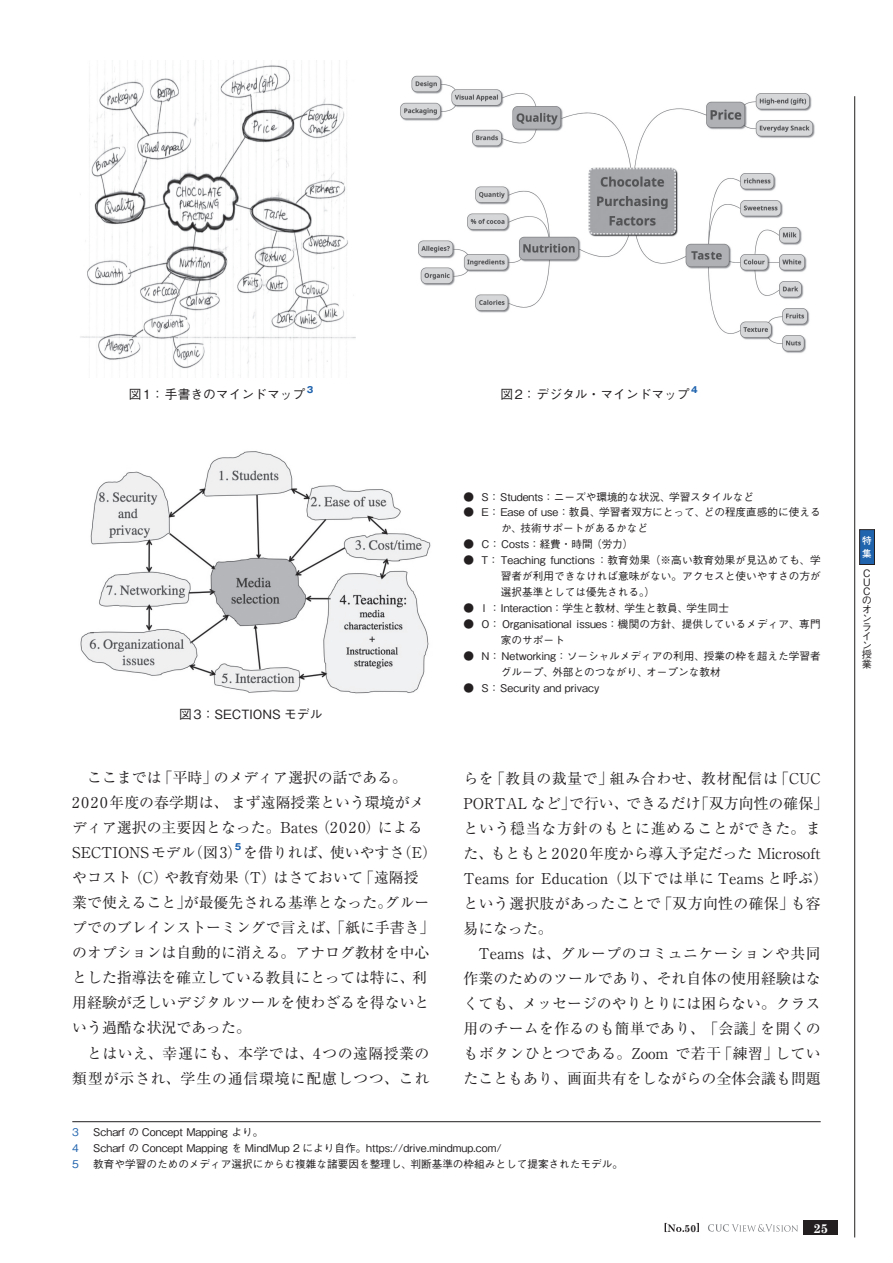
<style>
.page{position:relative;width:893px;height:1263px;background:#fff}
.page>*{position:absolute;margin:0;border:0;box-sizing:border-box;transform-origin:0 0}
.t1{font:14.85px/25px "Ryumin Pro";color:#231f20}
.t2{font:14.85px/25px "Ryumin Pro";letter-spacing:.025em;color:#231f20}
.t3{font:14.85px/25px "Ryumin Pro";letter-spacing:.055em;color:#231f20;text-align:right}
.t4{font:500 12.75px "Gothic BBB Pro";color:#231f20}
.t5{font:700 12.75px "Century Schoolbook";color:#fff}
.t6{font:500 10.65px/15.9px "Gothic BBB Pro";color:#231f20}
.t7{font:500 10.65px "Gothic BBB Pro";color:#2164ae}
.t8{font:500 10.2px/9.1px "Gothic BBB Pro";color:#231f20}
.t9{font:700 10.05px "Century Schoolbook";color:#231f20}
.t10{font:700 9.6px/12.8px "Futo Go B101 Pro";color:#fff}
.t11{font:700 8.7px "Gothic MB101 Pro";color:#2164ae}
</style>
<div class="page">
<svg style="left:665px;top:1223px;width:19px;height:9px"></svg>
<svg style="left:696px;top:1223px;width:3px;height:9px"></svg>
<div style="left:804px;top:1220px;width:34px;height:15px;background:#231f20"></div>
<svg style="left:708px;top:1224px;width:90px;height:8px"></svg>
<hr style="left:72px;top:1121px;width:749px;height:1px;background:#231f20">
<img style="left:80px;top:60px;width:275px;height:318px">
<img style="left:400px;top:75px;width:415px;height:278px">
<img style="left:80px;top:451px;width:351px;height:243px">
<hr style="left:854px;top:96px;width:1px;height:1141px;background:#231f20">
<div style="left:860px;top:530px;width:14px;height:34px;background:#2164ae"></div>
<div style="left:859px;top:529px;width:16px;height:36px;border:1px solid #231f20"></div>
<p class="t4" style="left:129px;top:384px;width:178px">図1： 手書きのマインドマップ</p>
<p class="t11" style="left:307px;top:382px;width:8px">3</p>
<p class="t4" style="left:500px;top:384px;width:191px">図2： デジタル・マインドマップ</p>
<p class="t11" style="left:691px;top:382px;width:8px">4</p>
<p class="t4" style="left:179px;top:704px;width:145px">図3：SECTIONS モデル</p>
<h1 class="t1" style="left:72px;top:764px;width:366px;text-indent:15px">ここまでは「平時」のメディア選択の話である。<br>2020年度の春学期は、 まず遠隔授業という環境がメディア選択の主要因となった。Bates （2020）による<br>SECTIONSモデル（図3）を借りれば、使いやすさ（E）</h1>
<p class="t11" style="left:235px;top:840px;width:8px">5</p>
<h1 class="t1" style="left:72px;top:864px;width:364px">やコスト（C）や教育効果（T）はさておいて「遠隔授業で使えること」が最優先される基準となった。グループでのブレインストーミングで言えば、「紙に手書き」のオプションは自動的に消える。アナログ教材を中心とした指導法を確立している教員にとっては特に、利用経験が乏しいデジタルツールを使わざるを得ないという過酷な状況であった。</h1>
<h1 class="t3" style="left:72px;top:1040px;width:359px">とはいえ、幸運にも、本学では、4つの遠隔授業の類型が示され、学生の通信環境に配慮しつつ、これ</h1>
<p class="t6" style="left:463px;top:487px;width:292px">● S： Students：ニーズや環境的な状況、学習スタイルなど</p>
<p class="t6" style="left:501px;top:503px;width:321px;text-indent:-37px">● E： Ease of use：教員、学習者双方にとって、どの程度直感的に使えるか、技術サポートがあるかなど</p>
<p class="t6" style="left:463px;top:535px;width:172px">● C： Costs：経費・時間 （労力）</p>
<p class="t6" style="left:501px;top:551px;width:321px;text-align:justify;text-indent:-37px">● T： Teaching functions ：教育効果 （※高い教育効果が見込めても、学習者が利用できなければ意味がない。アクセスと使いやすさの方が選択基準としては優先される。）</p>
<p class="t6" style="left:463px;top:599px;width:267px">● Ｉ： Interaction：学生と教材、学生と教員、学生同士</p>
<p class="t6" style="left:501px;top:615px;width:321px;text-indent:-37px">● O： Organisational issues：機関の方針、提供しているメディア、専門家のサポート</p>
<p class="t6" style="left:501px;top:647px;width:321px;text-indent:-37px">● N： Networking：ソーシャルメディアの利用、授業の枠を超えた学習者グループ、外部とのつながり、オープンな教材</p>
<p class="t6" style="left:463px;top:679px;width:137px">● S： Security and privacy</p>
<h1 class="t2" style="left:463px;top:765px;width:366px">らを「教員の裁量で」組み合わせ、教材配信は「CUC<br>PORTAL など」で行い、できるだけ「双方向性の確保」という穏当な方針のもとに進めることができた。また、もともと2020年度から導入予定だった Microsoft<br>Teams for Education （以下では単に Teams と呼ぶ）という選択肢があったことで「双方向性の確保」も容易になった。</h1>
<h1 class="t1" style="left:463px;top:940px;width:359px;text-align:justify;text-indent:15px">Teams は、グループのコミュニケーションや共同作業のためのツールであり、それ自体の使用経験はなくても、メッセージのやりとりには困らない。クラス用のチームを作るのも簡単であり、「会議」を開くのもボタンひとつである。Zoom で若干「練習」していたこともあり、画面共有をしながらの全体会議も問題</h1>
<p class="t7" style="left:72px;top:1124px;width:8px">3</p>
<p class="t6" style="left:93px;top:1123px;width:172px">Scharf の Concept Mapping より。</p>
<p class="t7" style="left:72px;top:1140px;width:8px">4</p>
<p class="t6" style="left:93px;top:1139px;width:410px">Scharf の Concept Mapping を MindMup 2 により自作。https://drive.mindmup.com/</p>
<p class="t7" style="left:72px;top:1156px;width:8px">5</p>
<p class="t6" style="left:93px;top:1155px;width:531px">教育や学習のためのメディア選択にからむ複雑な諸要因を整理し、判断基準の枠組みとして提案されたモデル。</p>
<p class="t9" style="left:685px;top:1222px;width:13px">50</p>
<p class="t5" style="left:813px;top:1220px;width:16px">25</p>
<p class="t10" style="left:862px;top:533px;width:11px">特集</p>
<p class="t8" style="left:862px;top:567px;width:11px">Ｃ<br>Ｕ<br>Ｃのオンライン授業</p>
</div>
